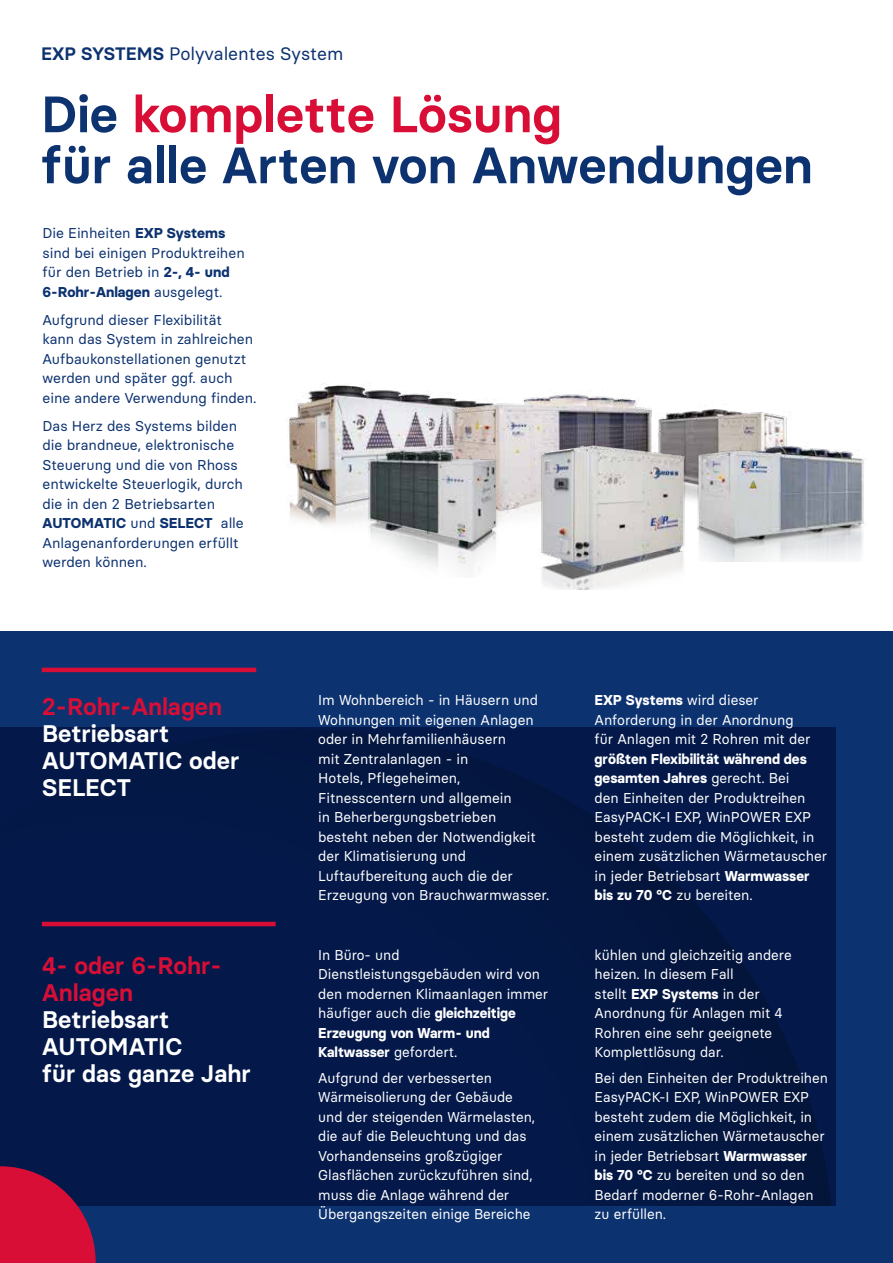
<style>
.page{position:relative;width:893px;height:1263px;background:#fff}
.page>*{position:absolute;margin:0;border:0;box-sizing:border-box;transform-origin:0 0}
.t1{font:600 51px/51px "Basier Circle";color:#0c3270}
.t2{font:600 24px/27px "Basier Circle";color:#fff}
.t3{font:600 24px/27px "Basier Circle";color:#d80e36}
.t4{font:18px "Basier Circle";color:#0c3270}
.t5{font:14.25px/19.5px "Basier Circle";color:#fff}
.t6{font:14.25px/19.5px "Basier Circle";color:#0c3270}
.s1{font-weight:600}
.s2{color:#d80e36}
.s3{font-weight:700}
</style>
<div class="page">
<div style="left:0;top:631px;width:893px;height:632px;background:#0c3270"></div>
<img style="left:0;top:727px;width:836px;height:478px">
<svg style="left:0;top:1166px;width:96px;height:97px;background:#ab113b"></svg>
<hr style="left:42px;top:668px;width:214px;height:4px;background:#d80e36">
<hr style="left:42px;top:922px;width:234px;height:4px;background:#d80e36">
<img style="left:286px;top:383px;width:141px;height:143px">
<img style="left:674px;top:405px;width:113px;height:28px">
<img style="left:427px;top:390px;width:247px;height:53px">
<img style="left:672px;top:433px;width:192px;height:128px">
<img style="left:350px;top:443px;width:147px;height:129px">
<img style="left:497px;top:438px;width:207px;height:151px">
<p class="t4" style="left:41px;top:42px;width:304px"><span class="s1">EXP SYSTEMS</span> Polyvalentes System</p>
<h1 class="t1" style="left:41px;top:88px;width:773px">Die <span class="s2">komplette Lösung<br></span>für alle Arten von Anwendungen</h1>
<p class="t6" style="left:43px;top:223px;width:204px">Die Einheiten <span class="s3">EXP Systems </span>sind bei einigen Produktreihen für den Betrieb in <span class="s3">2-, 4- und<br>6-Rohr-Anlagen</span> ausgelegt.</p>
<p class="t6" style="left:43px;top:310px;width:216px">Aufgrund dieser Flexibilität kann das System in zahlreichen<br>Aufbaukonstellationen genutzt werden und später ggf. auch eine andere Verwendung finden.</p>
<p class="t6" style="left:43px;top:416px;width:203px">Das Herz des Systems bilden die brandneue, elektronische<br>Steuerung und die von Rhoss entwickelte Steuerlogik, durch die in den 2 Betriebsarten<br><span class="s3">AUTOMATIC</span> und <span class="s3">SELECT</span> alle<br>Anlagenanforderungen erfüllt werden können.</p>
<h2 class="t3" style="left:42px;top:692px;width:182px">2-Rohr-Anlagen</h2>
<h2 class="t2" style="left:42px;top:719px;width:199px">Betriebsart<br>AUTOMATIC oder<br>SELECT</h2>
<h2 class="t3" style="left:42px;top:951px;width:181px">4- oder 6-Rohr-<br>Anlagen</h2>
<h2 class="t2" style="left:42px;top:1005px;width:210px">Betriebsart<br>AUTOMATIC<br>für das ganze Jahr</h2>
<p class="t5" style="left:318px;top:690px;width:233px">Im Wohnbereich - in Häusern und<br>Wohnungen mit eigenen Anlagen oder in Mehrfamilienhäusern<br>mit Zentralanlagen - in<br>Hotels, Pflegeheimen,<br>Fitnesscentern und allgemein<br>in Beherbergungsbetrieben besteht neben der Notwendigkeit der Klimatisierung und<br>Luftaufbereitung auch die der<br>Erzeugung von Brauchwarmwasser.</p>
<p class="t5" style="left:318px;top:944px;width:232px">In Büro- und<br>Dienstleistungsgebäuden wird von den modernen Klimaanlagen immer häufiger auch die <span class="s3">gleichzeitige<br>Erzeugung von Warm- und<br>Kaltwasser</span> gefordert.</p>
<p class="t5" style="left:318px;top:1068px;width:219px">Aufgrund der verbesserten<br>Wärmeisolierung der Gebäude und der steigenden Wärmelasten, die auf die Beleuchtung und das<br>Vorhandenseins großzügiger<br>Glasflächen zurückzuführen sind, muss die Anlage während der<br>Übergangszeiten einige Bereiche</p>
<p class="t5" style="left:595px;top:690px;width:217px"><span class="s3">EXP Systems</span> wird dieser<br>Anforderung in der Anordnung für Anlagen mit 2 Rohren mit der</p>
<p class="t5" style="left:595px;top:749px;width:234px"><span class="s3">größten Flexibilität während des gesamten Jahres</span> gerecht. Bei<br>den Einheiten der Produktreihen<br>EasyPACK-I EXP, WinPOWER EXP besteht zudem die Möglichkeit, in einem zusätzlichen Wärmetauscher in jeder Betriebsart <span class="s3">Warmwasser bis zu 70 °C</span> zu bereiten.</p>
<p class="t5" style="left:595px;top:944px;width:198px">kühlen und gleichzeitig andere heizen. In diesem Fall<br>stellt <span class="s3">EXP Systems</span> in der<br>Anordnung für Anlagen mit 4<br>Rohren eine sehr geeignete<br>Komplettlösung dar.</p>
<p class="t5" style="left:595px;top:1068px;width:235px">Bei den Einheiten der Produktreihen<br>EasyPACK-I EXP, WinPOWER EXP besteht zudem die Möglichkeit, in einem zusätzlichen Wärmetauscher in jeder Betriebsart <span class="s3">Warmwasser bis 70 °C</span> zu bereiten und so den<br>Bedarf moderner 6-Rohr-Anlagen zu erfüllen.</p>
</div>
